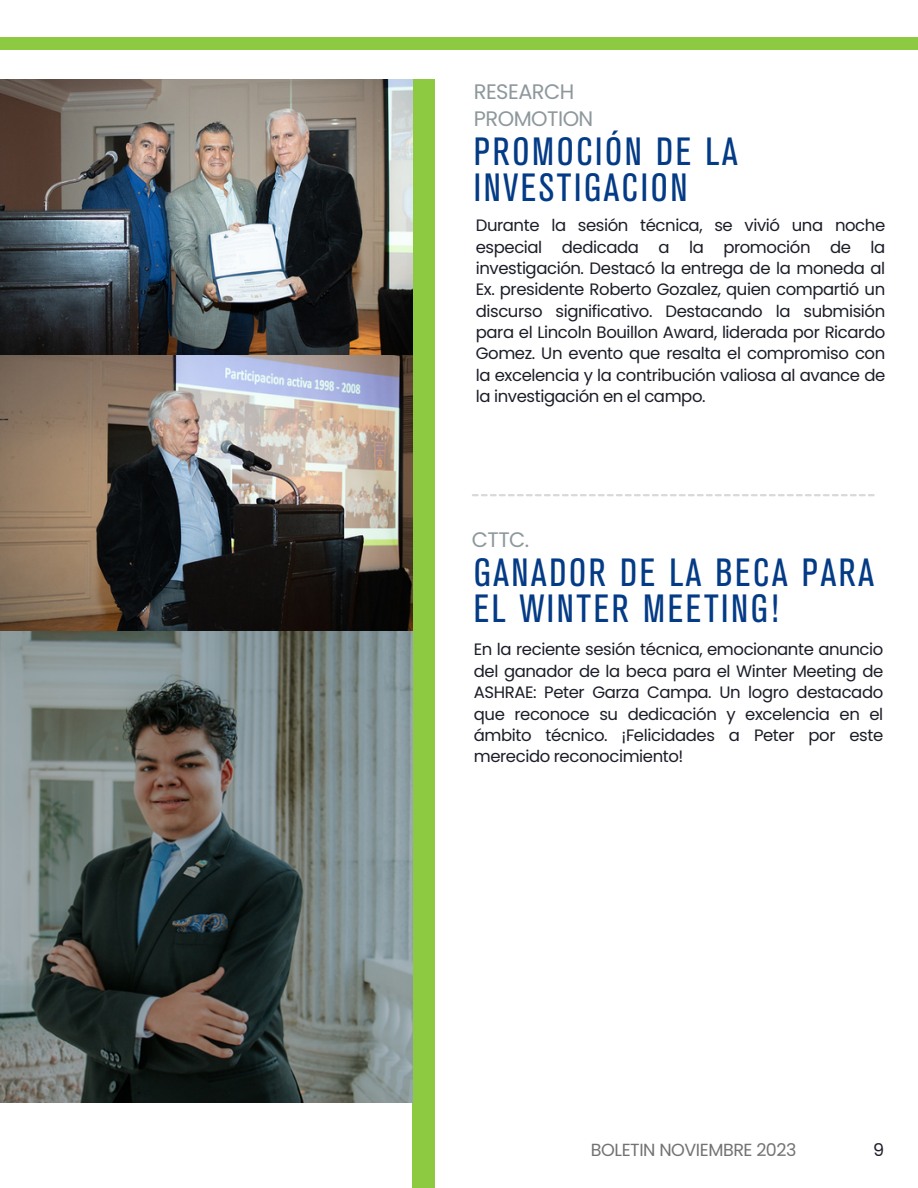
<style>
.page{position:relative;width:918px;height:1188px;background:#fff}
.page>*{position:absolute;margin:0;border:0;box-sizing:border-box;transform-origin:0 0}
.t1{font:condensed 39px/36px "Akzidenz Grotesk BE";letter-spacing:.07em;color:#043b86}
.t2{font:21px "Poppins";letter-spacing:-.025em;color:#8e989c}
.t3{font:17.55px "Poppins";letter-spacing:-.025em;color:#737373}
.t4{font:17.55px "Poppins";color:#1b1d27}
.t5{font:16.5px/21.3px "Poppins";letter-spacing:-.025em;color:#1b1d27;text-align:justify}
</style>
<div class="page">
<div style="left:413px;top:79px;width:22px;height:1109px;background:#8dca42"></div>
<svg style="left:472px;top:494px;width:403px;height:2px"></svg>
<div style="left:0;top:37px;width:918px;height:12px;background:#8dca42"></div>
<img style="left:0;top:80px;width:413px;height:1023px">
<p class="t2" style="left:474px;top:77px;width:102px">RESEARCH</p>
<p class="t2" style="left:474px;top:104px;width:121px">PROMOTION</p>
<p class="t1" style="left:474px;top:136px;width:265px">PROMOCIÓN DE LA<br>INVESTIGACION</p>
<p class="t5" style="left:476px;top:215px;width:411px">Durante la sesión técnica, se vivió una noche especial dedicada a la promoción de la investigación. Destacó la entrega de la moneda al Ex. presidente Roberto Gozalez, quien compartió un discurso significativo. Destacando la submisión para el Lincoln Bouillon Award, liderada por Ricardo Gomez. Un evento que resalta el compromiso con la excelencia y la contribución valiosa al avance de la investigación en el campo.</p>
<p class="t2" style="left:472px;top:525px;width:59px">CTTC.</p>
<p class="t1" style="left:474px;top:557px;width:402px">GANADOR DE LA BECA PARA<br>EL WINTER MEETING!</p>
<p class="t5" style="left:474px;top:639px;width:411px">En la reciente sesión técnica, emocionante anuncio del ganador de la beca para el Winter Meeting de ASHRAE: Peter Garza Campa. Un logro destacado que reconoce su dedicación y excelencia en el ámbito técnico. ¡Felicidades a Peter por este merecido reconocimiento!</p>
<p class="t3" style="left:591px;top:1138px;width:207px">BOLETIN NOVIEMBRE 2023</p>
<p class="t4" style="left:873px;top:1138px;width:13px">9</p>
</div>
